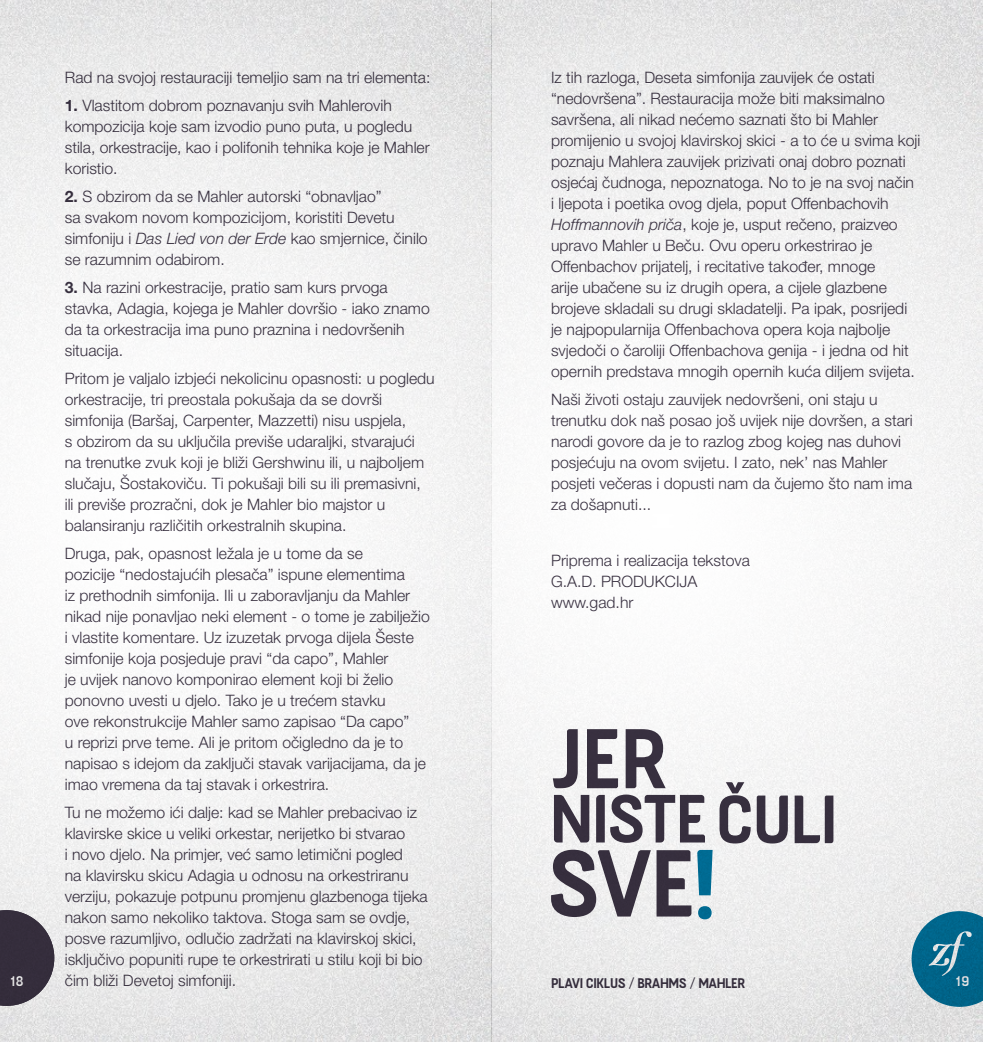
<style>
.page{position:relative;width:983px;height:1042px;background:#fff}
.page>*{position:absolute;margin:0;border:0;box-sizing:border-box;transform-origin:0 0}
.t1{font:300 15.75px/21px "Helvetica Neue LT Pro";color:#3a3242}
.t2{font:300 15.75px "Fuji";color:#fff}
.t3{font:14px "Fuji";letter-spacing:-.04em;color:#3a3242}
.t4{font:300 14px "Fuji";color:#fff}
.s1{font-style:italic}
.s2{font-weight:700}
.s3{font-size:14px}
</style>
<div class="page">
<img style="left:0;top:0;width:982px;height:1042px">
<p class="t1" style="left:551px;top:66px;width:371px">Iz tih razloga, Deseta simfonija zauvijek će ostati “nedovršena”. Restauracija može biti maksimalno savršena, ali nikad nećemo saznati što bi Mahler promijenio u svojoj klavirskoj skici - a to će u svima koji poznaju Mahlera zauvijek prizivati onaj dobro poznati osjećaj čudnoga, nepoznatoga. No to je na svoj način i ljepota i poetika ovog djela, poput Offenbachovih <span class="s1">Hoffmannovih priča</span>, koje je, usput rečeno, praizveo upravo Mahler u Beču. Ovu operu orkestrirao je Offenbachov prijatelj, i recitative također, mnoge<br>arije ubačene su iz drugih opera, a cijele glazbene brojeve skladali su drugi skladatelji. Pa ipak, posrijedi je najpopularnija Offenbachova opera koja najbolje svjedoči o čaroliji Offenbachova genija - i jedna od hit opernih predstava mnogih opernih kuća diljem svijeta.</p>
<p class="t1" style="left:551px;top:388px;width:363px">Naši životi ostaju zauvijek nedovršeni, oni staju u trenutku dok naš posao još uvijek nije dovršen, a stari narodi govore da je to razlog zbog kojeg nas duhovi posjećuju na ovom svijetu. I zato, nek’ nas Mahler posjeti večeras i dopusti nam da čujemo što nam ima za došapnuti...</p>
<p class="t1" style="left:65px;top:67px;width:367px">Rad na svojoj restauraciji temeljio sam na tri elementa:</p>
<p class="t1" style="left:65px;top:95px;width:366px"><span class="s2">1.</span> Vlastitom dobrom poznavanju svih Mahlerovih kompozicija koje sam izvodio puno puta, u pogledu stila, orkestracije, kao i polifonih tehnika koje je Mahler koristio.</p>
<p class="t1" style="left:65px;top:185px;width:364px"><span class="s2">2.</span> S obzirom da se Mahler autorski “obnavljao”<br>sa svakom novom kompozicijom, koristiti Devetu simfoniju i <span class="s1">Das Lied von der Erde</span> kao smjernice, činilo se razumnim odabirom.</p>
<p class="t1" style="left:65px;top:276px;width:366px"><span class="s2">3.</span> Na razini orkestracije, pratio sam kurs prvoga stavka, Adagia, kojega je Mahler dovršio - iako znamo da ta orkestracija ima puno praznina i nedovršenih situacija.</p>
<p class="t1" style="left:65px;top:367px;width:371px">Pritom je valjalo izbjeći nekolicinu opasnosti: u pogledu orkestracije, tri preostala pokušaja da se dovrši simfonija (Baršaj, Carpenter, Mazzetti) nisu uspjela,<br>s obzirom da su uključila previše udaraljki, stvarajući na trenutke zvuk koji je bliži Gershwinu ili, u najboljem slučaju, Šostakoviču. Ti pokušaji bili su ili premasivni,<br>ili previše prozračni, dok je Mahler bio majstor u balansiranju različitih orkestralnih skupina.</p>
<p class="t1" style="left:65px;top:542px;width:366px">Druga, pak, opasnost ležala je u tome da se<br>pozicije “nedostajućih plesača” ispune elementima<br>iz prethodnih simfonija. Ili u zaboravljanju da Mahler nikad nije ponavljao neki element - o tome je zabilježio i vlastite komentare. Uz izuzetak prvoga dijela Šeste simfonije koja posjeduje pravi “da capo”, Mahler<br>je uvijek nanovo komponirao element koji bi želio ponovno uvesti u djelo. Tako je u trećem stavku<br>ove rekonstrukcije Mahler samo zapisao “Da capo”<br>u reprizi prve teme. Ali je pritom očigledno da je to napisao s idejom da zaključi stavak varijacijama, da je imao vremena da taj stavak i orkestrira.</p>
<p class="t1" style="left:65px;top:801px;width:364px">Tu ne možemo ići dalje: kad se Mahler prebacivao iz klavirske skice u veliki orkestar, nerijetko bi stvarao<br>i novo djelo. Na primjer, već samo letimični pogled<br>na klavirsku skicu Adagia u odnosu na orkestriranu verziju, pokazuje potpunu promjenu glazbenoga tijeka nakon samo nekoliko taktova. Stoga sam se ovdje, posve razumljivo, odlučio zadržati na klavirskoj skici, isključivo popuniti rupe te orkestrirati u stilu koji bi bio čim bliži Devetoj simfoniji.</p>
<p class="t1" style="left:551px;top:549px;width:200px">Priprema i realizacija tekstova<br>G.A.D. PRODUKCIJA www.gad.hr</p>
<p class="t4" style="left:10px;top:972px;width:15px">18</p>
<p class="t3" style="left:551px;top:975px;width:196px">PLAVI CIKLUS / BRAHMS / MAHLER</p>
<p class="t2" style="left:953px;top:972px;width:17px">19<span class="s3">19</span></p>
</div>
